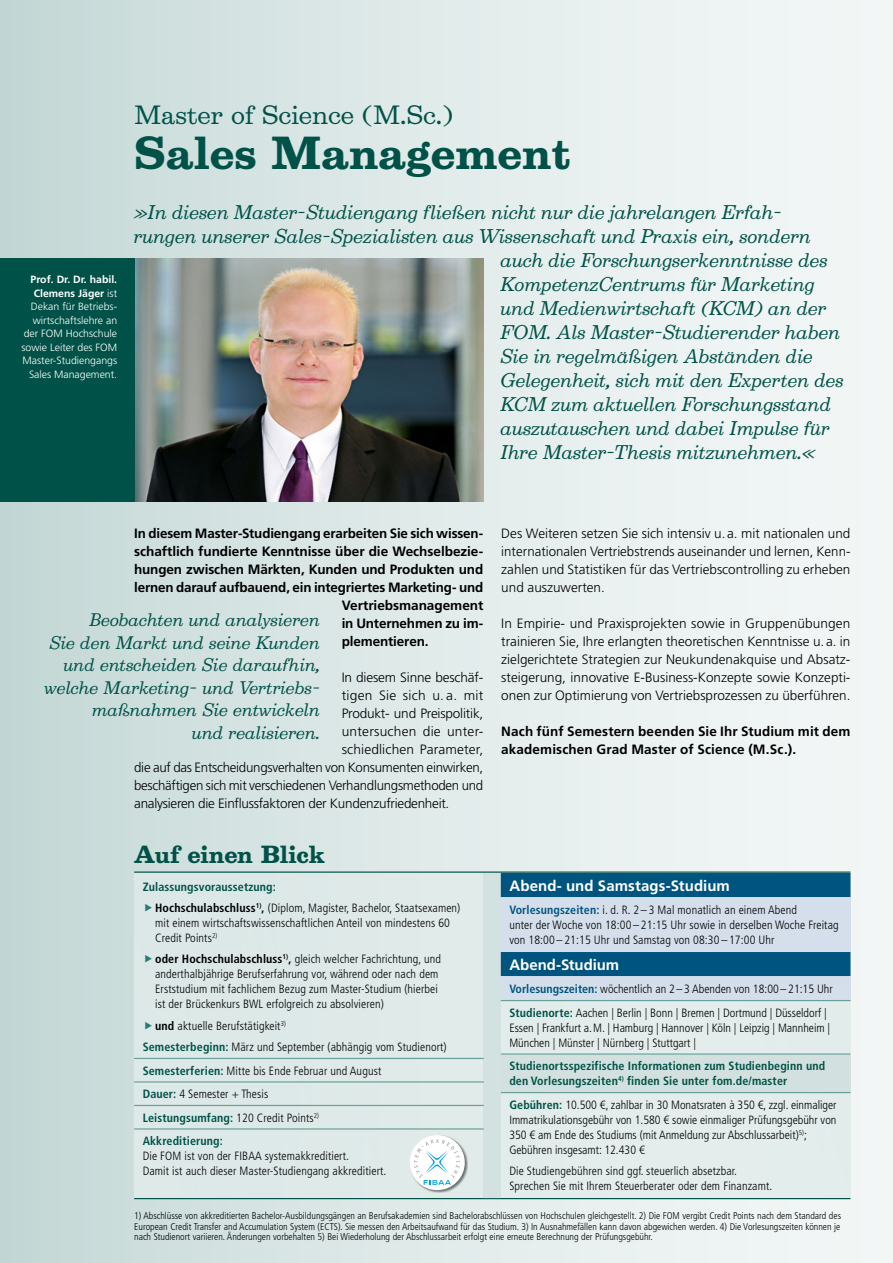
<style>
.page{position:relative;width:893px;height:1263px;background:#fff}
.page>*{position:absolute;margin:0;border:0;box-sizing:border-box;transform-origin:0 0}
.t1{font:700 42px "Belizio";color:#005248}
.t2{font:24px "Belizio";letter-spacing:-.01em;color:#005248}
.t3{font:700 22.5px "Belizio";letter-spacing:-.01em;color:#005248}
.t4{font:italic 18px "Belizio";color:#005248}
.t5{font:italic 16.5px/22.5px "Belizio";color:#005248;text-align:right}
.t6{font:700 15px "Frutiger LT Std";letter-spacing:.005em;color:#fff}
.t7{font:300 13.5px/18px "Frutiger LT Std";letter-spacing:-.015em;color:#000;text-align:justify}
.t8{font:700 13.5px "Frutiger LT Std";letter-spacing:-.01em;color:#000}
.t9{font:700 13.5px/18px "Frutiger LT Std";letter-spacing:.01em;color:#000}
.t10{font:300 13.5px "Frutiger LT Std";letter-spacing:.01em;color:#000}
.t11{font:300 13.5px "Frutiger LT Std";letter-spacing:.015em;color:#000}
.t12{font:300 13.5px "Frutiger LT Std";letter-spacing:.02em;color:#000}
.t13{font:300 condensed 12px/15px "Frutiger LT Std";letter-spacing:.01em;color:#000}
.t14{font:700 condensed 12px/15px "Frutiger LT Std";letter-spacing:.01em;color:#005248}
.t15{font:300 10.5px/13.5px "Frutiger LT Std";color:#fff;text-align:right}
.t16{font:300 condensed 9.75px/10.5px "Frutiger LT Std";color:#000;text-align:justify}
.s1{font-weight:700}
.s2{font-weight:700;color:#005248}
.s3{font-weight:700;color:#005580}
</style>
<div class="page">
<div style="left:0;top:0;width:893px;height:1263px;background:linear-gradient(to right,#c6d9d7,#f8fafa)"></div>
<img style="left:134px;top:259px;width:350px;height:243px">
<div style="left:0;top:259px;width:134px;height:243px;background:#005248"></div>
<div style="left:134px;top:873px;width:716px;height:326px;background:#e0ebea"></div>
<hr style="left:134px;top:1198px;width:716px;height:1px;background:#005248">
<hr style="left:134px;top:1058px;width:350px;height:1px;background:#699f9a">
<hr style="left:134px;top:1081px;width:350px;height:1px;background:#699f9a">
<hr style="left:134px;top:1105px;width:350px;height:1px;background:#699f9a">
<hr style="left:134px;top:1128px;width:350px;height:1px;background:#699f9a">
<div style="left:484px;top:873px;width:17px;height:325px;background:#d3e2e0"></div>
<div style="left:501px;top:873px;width:349px;height:128px;background:#d5dfeb"></div>
<div style="left:501px;top:1055px;width:349px;height:38px;background:#d2e1df"></div>
<div style="left:409px;top:1135px;width:59px;height:58px;background:#000;opacity:.5"></div>
<div style="left:410px;top:1135px;width:55px;height:55px;background:#fff;border-radius:50%"></div>
<svg style="left:414px;top:1139px;width:46px;height:46px"></svg>
<div style="left:501px;top:873px;width:349px;height:24px;background:#005580"></div>
<div style="left:501px;top:952px;width:349px;height:24px;background:#005580"></div>
<hr style="left:501px;top:1000px;width:349px;height:1px;background:#699f9a">
<hr style="left:501px;top:1053px;width:349px;height:2px;background:#699f9a">
<hr style="left:501px;top:1092px;width:349px;height:1px;background:#699f9a">
<hr style="left:134px;top:871px;width:716px;height:2px;background:#005248">
<p class="t15" style="left:22px;top:273px;width:97px"><span class="s1">Prof. Dr. Dr. habil.<br>Clemens Jäger</span> ist<br>Dekan für Betriebs&shy;wirtschaftslehre an der FOM Hochschule sowie Leiter des FOM<br>Master-Studiengangs<br>Sales Management.</p>
<h2 class="t2" style="left:134px;top:101px;width:321px">Master of Science (M.Sc.)</h2>
<h1 class="t1" style="left:134px;top:128px;width:438px">Sales Management</h1>
<h3 class="t4" style="left:134px;top:202px;width:650px">»In diesen Master-Studiengang fließen nicht nur die jahrelangen Erfah-</h3>
<h3 class="t4" style="left:134px;top:226px;width:679px">rungen unserer Sales-Spezialisten aus Wissenschaft und Praxis ein, sondern</h3>
<h3 class="t4" style="left:501px;top:250px;width:329px">auch die Forschungserkenntnisse des</h3>
<h3 class="t4" style="left:501px;top:274px;width:316px">KompetenzCentrums für Marketing</h3>
<h3 class="t4" style="left:501px;top:298px;width:328px">und Medienwirtschaft (KCM) an der</h3>
<h3 class="t4" style="left:501px;top:322px;width:341px">FOM. Als Master-Studierender haben</h3>
<h3 class="t4" style="left:501px;top:346px;width:314px">Sie in regelmäßigen Abständen die</h3>
<h3 class="t4" style="left:501px;top:370px;width:345px">Gelegenheit, sich mit den Experten des</h3>
<h3 class="t4" style="left:501px;top:394px;width:332px">KCM zum aktuellen Forschungsstand</h3>
<h3 class="t4" style="left:501px;top:418px;width:331px">auszutauschen und dabei Impulse für</h3>
<h3 class="t4" style="left:501px;top:442px;width:317px">Ihre Master-Thesis mitzunehmen.«</h3>
<p class="t8" style="left:134px;top:525px;width:351px">In diesem Master-Studiengang erarbeiten Sie sich wissen-</p>
<p class="t8" style="left:134px;top:543px;width:351px">schaftlich fundierte Kenntnisse über die Wechselbezie-</p>
<p class="t8" style="left:134px;top:561px;width:351px">hungen zwischen Märkten, Kunden und Produkten und</p>
<p class="t8" style="left:134px;top:579px;width:351px">lernen darauf aufbauend, ein integriertes Marketing- und</p>
<p class="t8" style="left:342px;top:597px;width:143px">Vertriebsmanagement</p>
<p class="t8" style="left:342px;top:615px;width:143px">in Unternehmen zu im-</p>
<p class="t8" style="left:342px;top:633px;width:88px">plementieren.</p>
<p class="t7" style="left:342px;top:668px;width:143px">In diesem Sinne beschäf-</p>
<p class="t12" style="left:342px;top:687px;width:143px">tigen Sie sich u. a. mit</p>
<p class="t7" style="left:342px;top:704px;width:143px">Produkt- und Preispolitik,</p>
<p class="t11" style="left:342px;top:723px;width:143px">untersuchen die unter-</p>
<p class="t10" style="left:342px;top:741px;width:143px">schiedlichen Parameter,</p>
<p class="t7" style="left:134px;top:758px;width:351px">die auf das Entscheidungsverhalten von Konsumenten einwirken,</p>
<p class="t7" style="left:134px;top:776px;width:351px">beschäftigen sich mit verschiedenen Verhandlungsmethoden und</p>
<p class="t7" style="left:134px;top:794px;width:317px">analysieren die Einflussfaktoren der Kundenzufriedenheit.</p>
<h3 class="t5" style="left:45px;top:609px;width:277px">Beobachten und analysieren<br>Sie den Markt und seine Kunden und entscheiden Sie daraufhin, welche Marketing- und Vertriebs&shy;maßnahmen Sie entwickeln<br>und realisieren.</h3>
<h3 class="t3" style="left:134px;top:841px;width:192px">Auf einen Blick</h3>
<p class="t13" style="left:155px;top:876px;width:307px;line-height:21.5px;text-indent:-12px"><span class="s2">Zulassungsvoraussetzung:<br></span><span class="s1">Hochschulabschluss</span><sup>1)</sup><span class="s1">,</span> (Diplom, Magister, Bachelor, Staatsexamen)</p>
<p class="t13" style="left:155px;top:915px;width:296px">mit einem wirtschaftswissenschaftlichen Anteil von mindestens 60<br>Credit Points<sup>2)</sup></p>
<p class="t13" style="left:155px;top:952px;width:287px"><span class="s1">oder Hochschulabschluss</span><sup>1)</sup><span class="s1">,</span> gleich welcher Fachrichtung, und anderthalbjährige Berufserfahrung vor, während oder nach dem Erststudium mit fachlichem Bezug zum Master-Studium (hierbei ist der Brückenkurs BWL erfolgreich zu absolvieren)</p>
<p class="t13" style="left:143px;top:1015px;width:306px;line-height:21.3px;text-indent:12px"><span class="s1">und</span> aktuelle Berufstätigkeit<sup>3)<br></sup><span class="s2">Semesterbeginn:</span> März und September (abhängig vom Studienort)</p>
<p class="t13" style="left:143px;top:1059px;width:240px;line-height:23.5px"><span class="s2">Semesterferien:</span> Mitte bis Ende Februar und August <span class="s2">Dauer:</span> 4 Semester + Thesis<br><span class="s2">Leistungsumfang:</span> 120 Credit Points<sup>2)<br></sup><span class="s2">Akkreditierung:</span></p>
<p class="t13" style="left:143px;top:1148px;width:245px">Die FOM ist von der FIBAA systemakkreditiert.<br>Damit ist auch dieser Master-Studiengang akkreditiert.</p>
<p class="t7" style="left:501px;top:524px;width:351px">Des Weiteren setzen Sie sich intensiv u.a. mit nationalen und internationalen Vertriebstrends auseinander und lernen, Kenn&shy;zahlen und Statistiken für das Vertriebscontrolling zu erheben und auszuwerten.</p>
<p class="t7" style="left:501px;top:614px;width:351px">In Empirie- und Praxisprojekten sowie in Gruppenübungen trainieren Sie, Ihre erlangten theoretischen Kenntnisse u. a. in zielgerichtete Strategien zur Neukundenakquise und Absatz&shy;steigerung, innovative E-Business-Konzepte sowie Konzepti&shy;onen zur Optimierung von Vertriebsprozessen zu überführen.</p>
<p class="t9" style="left:501px;top:722px;width:351px">Nach fünf Semestern beenden Sie Ihr Studium mit dem akademischen Grad Master of Science (M.Sc.).</p>
<p class="t6" style="left:509px;top:877px;width:222px">Abend- und Samstags-Studium</p>
<p class="t13" style="left:509px;top:903px;width:331px"><span class="s3">Vorlesungszeiten:</span> i. d. R. 2 – 3 Mal monatlich an einem Abend<br>unter der Woche von 18:00 – 21:15 Uhr sowie in derselben Woche Freitag von 18:00 – 21:15 Uhr und Samstag von 08:30 – 17:00 Uhr</p>
<p class="t6" style="left:509px;top:956px;width:111px">Abend-Studium</p>
<p class="t13" style="left:509px;top:977px;width:325px;line-height:23.5px"><span class="s3">Vorlesungszeiten:</span> wöchentlich an 2 – 3 Abenden von 18:00 – 21:15 Uhr<br><span class="s2">Studienorte:</span> Aachen | Berlin | Bonn | Bremen | Dortmund | Düsseldorf |</p>
<p class="t13" style="left:509px;top:1020px;width:322px">Essen | Frankfurt a.M. | Hamburg | Hannover | Köln | Leipzig | Mannheim |<br>München | Münster | Nürnberg | Stuttgart |</p>
<p class="t14" style="left:509px;top:1058px;width:317px">Studienortsspezifische Informationen zum Studienbeginn und den Vorlesungszeiten<sup>4)</sup> finden Sie unter fom.de/master</p>
<p class="t13" style="left:509px;top:1097px;width:329px"><span class="s2">Gebühren:</span> 10.500 €, zahlbar in 30 Monatsraten à 350 €, zzgl. einmaliger Immatrikulationsgebühr von 1.580 € sowie einmaliger Prüfungsgebühr von 350 € am Ende des Studiums (mit Anmeldung zur Abschlussarbeit)<sup>5)</sup>; Gebühren insgesamt: 12.430 €</p>
<p class="t13" style="left:509px;top:1163px;width:265px">Die Studiengebühren sind ggf. steuerlich absetzbar.<br>Sprechen Sie mit Ihrem Steuerberater oder dem Finanzamt.</p>
<p class="t16" style="left:134px;top:1211px;width:708px">1) Abschlüsse von akkreditierten Bachelor-Ausbildungsgängen an Berufsakademien sind Bachelorabschlüssen von Hochschulen gleichgestellt. 2) Die FOM vergibt Credit Points nach dem Standard des European Credit Transfer and Accumulation System (ECTS). Sie messen den Arbeitsaufwand für das Studium. 3) In Ausnahmefällen kann davon abgewichen werden. 4) Die Vorlesungszeiten können je nach Studienort variieren. Änderungen vorbehalten 5) Bei Wiederholung der Abschlussarbeit erfolgt eine erneute Berechnung der Prüfungsgebühr.</p>
</div>
